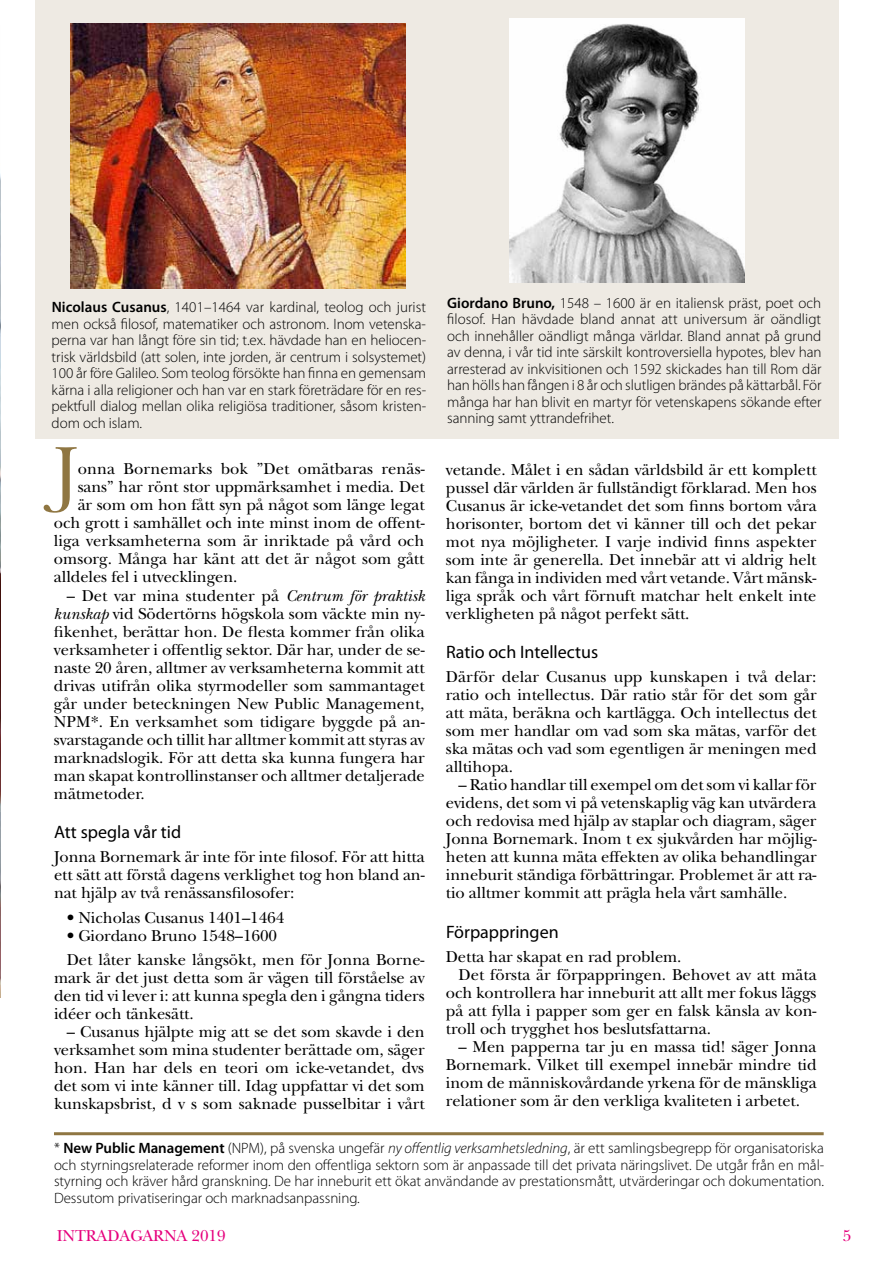
<style>
.page{position:relative;width:893px;height:1263px;background:#fff}
.page>*{position:absolute;margin:0;border:0;box-sizing:border-box;transform-origin:0 0}
.t1{font:71.1px "New Baskerville";color:#8f7642}
.t2{font:18px "Myriad Pro";color:#000}
.t3{font:16.5px/18px "New Baskerville";letter-spacing:-.005em;color:#000;text-align:justify}
.t4{font:16.5px "New Baskerville";letter-spacing:-.005em;color:#e6007d}
.t5{font:300 15px/16.5px "Myriad Pro";letter-spacing:-.005em;color:#000;text-align:justify}
.s1{font-weight:600}
.s2{font-style:italic}
</style>
<div class="page">
<img style="left:0;top:174px;width:1px;height:824px">
<hr style="left:54px;top:1132px;width:770px;height:3px;background:#8f7642">
<div style="left:35px;top:0;width:803px;height:438px;background:#eeeae3"></div>
<img style="left:71px;top:23px;width:335px;height:265px">
<img style="left:510px;top:19px;width:235px;height:263px">
<p class="t5" style="left:52px;top:299px;width:376px"><span class="s1">Nicolaus Cusanus</span>, 1401–1464 var kardinal, teolog och jurist men också filosof, matematiker och astronom. Inom vetenska&shy;perna var han långt före sin tid; t.ex. hävdade han en heliocen&shy;trisk världsbild (att solen, inte jorden, är centrum i solsystemet)<br>100 år före Galileo. Som teolog försökte han finna en gemensam kärna i alla religioner och han var en stark företrädare för en res&shy;pektfull dialog mellan olika religiösa traditioner, såsom kristen&shy;dom och islam.</p>
<p class="t5" style="left:447px;top:294px;width:376px"><span class="s1">Giordano Bruno,</span> 1548 – 1600 är en italiensk präst, poet och filosof. Han hävdade bland annat att universum är oändligt och innehåller oändligt många världar. Bland annat på grund av denna, i vår tid inte särskilt kontroversiella hypotes, blev han arresterad av inkvisitionen och 1592 skickades han till Rom där han hölls han fången i 8 år och slutligen brändes på kättarbål. För många har han blivit en martyr för vetenskapens sökande efter sanning samt yttrandefrihet.</p>
<h1 class="t1" style="left:54px;top:429px;width:26px">J</h1>
<p class="t3" style="left:446px;top:460px;width:372px">vetande. Målet i en sådan världsbild är ett komplett pussel där världen är fullständigt förklarad. Men hos Cusanus är icke-vetandet det som finns bortom våra horisonter, bortom det vi känner till och det pekar mot nya möjligheter. I varje individ finns aspekter som inte är generella. Det innebär att vi aldrig helt kan fånga in individen med vårt vetande. Vårt mänsk&shy;liga språk och vårt förnuft matchar helt enkelt inte verkligheten på något perfekt sätt.</p>
<p class="t2" style="left:446px;top:641px;width:154px">Ratio och Intellectus</p>
<p class="t3" style="left:446px;top:668px;width:372px">Därför delar Cusanus upp kunskapen i två delar: ratio och intellectus. Där ratio står för det som går att mäta, beräkna och kartlägga. Och intellectus det som mer handlar om vad som ska mätas, varför det ska mätas och vad som egentligen är meningen med alltihopa.</p>
<p class="t3" style="left:446px;top:776px;width:372px;text-indent:13px">– Ratio handlar till exempel om det som vi kallar för evidens, det som vi på vetenskaplig väg kan utvärdera och redovisa med hjälp av staplar och diagram, säger Jonna Bornemark. Inom t ex sjukvården har möjlig&shy;heten att kunna mäta effekten av olika behandlingar inneburit ständiga förbättringar. Problemet är att ra&shy;tio alltmer kommit att prägla hela vårt samhälle.</p>
<p class="t2" style="left:446px;top:921px;width:114px">Förpappringen</p>
<p class="t3" style="left:446px;top:948px;width:237px">Detta har skapat en rad problem.</p>
<p class="t3" style="left:459px;top:966px;width:359px">Det första är förpappringen. Behovet av att mäta</p>
<p class="t3" style="left:446px;top:984px;width:372px">och kontrollera har inneburit att allt mer fokus läggs</p>
<p class="t3" style="left:446px;top:1002px;width:372px">på att fylla i papper som ger en falsk känsla av kon-</p>
<p class="t3" style="left:446px;top:1020px;width:267px">troll och trygghet hos beslutsfattarna.</p>
<p class="t3" style="left:446px;top:1038px;width:372px;text-indent:13px">– Men papperna tar ju en massa tid! säger Jonna Bornemark. Vilket till exempel innebär mindre tid inom de människovårdande yrkena för de mänskliga relationer som är den verkliga kvaliteten i arbetet.</p>
<p class="t3" style="left:78px;top:460px;width:348px">onna Bornemarks bok ”Det omätbaras renäs-</p>
<p class="t3" style="left:78px;top:478px;width:348px">sans” har rönt stor uppmärksamhet i media. Det</p>
<p class="t3" style="left:78px;top:496px;width:348px">är som om hon fått syn på något som länge legat</p>
<p class="t3" style="left:54px;top:514px;width:372px">och grott i samhället och inte minst inom de offent-</p>
<p class="t3" style="left:54px;top:532px;width:372px">liga verksamheterna som är inriktade på vård och</p>
<p class="t3" style="left:54px;top:550px;width:372px">omsorg. Många har känt att det är något som gått</p>
<p class="t3" style="left:54px;top:568px;width:185px">alldeles fel i utvecklingen.</p>
<p class="t3" style="left:54px;top:586px;width:372px;text-indent:13px">– Det var mina studenter på <span class="s2">Centrum för praktisk kunskap</span> vid Södertörns högskola som väckte min ny&shy;fikenhet, berättar hon. De flesta kommer från olika verksamheter i offentlig sektor. Där har, under de se&shy;naste 20 åren, alltmer av verksamheterna kommit att drivas utifrån olika styrmodeller som sammantaget går under beteckningen New Public Management, NPM*. En verksamhet som tidigare byggde på an&shy;svarstagande och tillit har alltmer kommit att styras av marknadslogik. För att detta ska kunna fungera har man skapat kontrollinstanser och alltmer detaljerade mätmetoder.</p>
<p class="t2" style="left:54px;top:821px;width:129px">Att spegla vår tid</p>
<p class="t3" style="left:54px;top:848px;width:372px">Jonna Bornemark är inte för inte filosof. För att hitta ett sätt att förstå dagens verklighet tog hon bland an&shy;nat hjälp av två renässansfilosofer:</p>
<p class="t3" style="left:67px;top:908px;width:219px">• Nicholas Cusanus 1401–1464</p>
<p class="t3" style="left:67px;top:923px;width:359px;line-height:24.2px">• Giordano Bruno 1548–1600<br>Det låter kanske långsökt, men för Jonna Borne-</p>
<p class="t3" style="left:54px;top:968px;width:372px">mark är det just detta som är vägen till förståelse av den tid vi lever i: att kunna spegla den i gångna tiders idéer och tänkesätt.</p>
<p class="t3" style="left:54px;top:1022px;width:372px;text-indent:13px">– Cusanus hjälpte mig att se det som skavde i den verksamhet som mina studenter berättade om, säger hon. Han har dels en teori om icke-vetandet, dvs det som vi inte känner till. Idag uppfattar vi det som kunskapsbrist, d v s som saknade pusselbitar i vårt</p>
<p class="t5" style="left:54px;top:1140px;width:772px">* <span class="s1">New Public Management</span> (NPM), på svenska ungefär <span class="s2">ny offentlig verksamhetsledning</span>, är ett samlingsbegrepp för organisatoriska och styrningsrelaterade reformer inom den offentliga sektorn som är anpassade till det privata näringslivet. De utgår från en mål&shy;styrning och kräver hård granskning. De har inneburit ett ökat användande av prestationsmått, utvärderingar och dokumentation.<br>Dessutom privatiseringar och marknadsanpassning.</p>
<p class="t4" style="left:57px;top:1226px;width:170px">INTRADAGARNA 2019</p>
<p class="t4" style="left:843px;top:1226px;width:10px">5</p>
</div>
